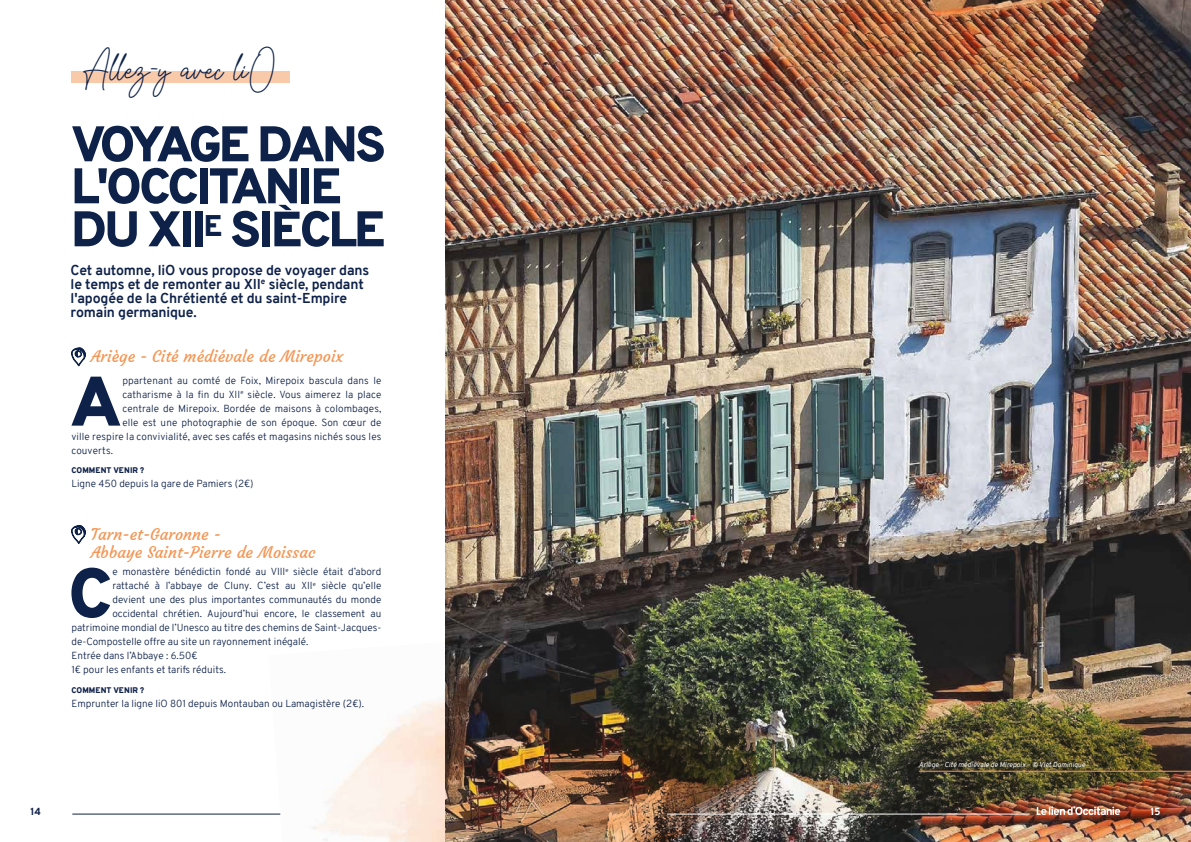
<style>
.page{position:relative;width:1191px;height:842px;background:#fff}
.page>*{position:absolute;margin:0;border:0;box-sizing:border-box;transform-origin:0 0}
.t1{font:900 70px "Overpass";color:#0e2149}
.t2{font:900 50px/42.5px "Overpass";letter-spacing:-.06em;color:#0e2149}
.t3{font:28.4px "Grayscale Signature";color:#0e2149}
.t4{font:16px/18.5px "Courgette";color:#f49655}
.t5{font:700 14px/14px "Overpass";letter-spacing:-.01em;color:#0e2149}
.t6{font:300 10px "Overpass";color:#0e2149}
.t7{font:800 10px "Overpass";color:#0e2149}
.t8{font:800 10px "Overpass";color:#fff}
.t9{font:900 8px "Overpass";letter-spacing:.01em;color:#0e2149}
.t10{font:italic 7px "Overpass";color:#fff}
.s1{font-size:49.5px}
</style>
<div class="page">
<hr style="left:72px;top:814px;width:454px;height:1px;background:#0e2149">
<img style="left:268px;top:695px;width:177px;height:147px">
<img style="left:445px;top:0;width:746px;height:842px">
<svg style="left:71px;top:347px;width:15px;height:20px"></svg>
<svg style="left:71px;top:525px;width:15px;height:19px"></svg>
<div style="left:71px;top:71px;width:218px;height:12px;background:#f9caaa"></div>
<svg style="left:913px;top:759px;width:172px;height:12px;background:#443e24"></svg>
<hr style="left:919px;top:771px;width:272px;height:1px;background:#f49655">
<svg style="left:278px;top:205px;width:14px;height:5px"></svg>
<svg style="left:1036px;top:806px;width:84px;height:9px"></svg>
<hr style="left:667px;top:814px;width:362px;height:1px;background:#fff">
<h3 class="t3" style="left:82px;top:52px;width:195px">Allez-y avec liO</h3>
<h2 class="t2" style="left:71px;top:123px;width:317px">VOYAGE DANS<br>L'OCCITANIE<br>DU XII<sup>E</sup> SI<span class="s1">E</span>CLE</h2>
<h3 class="t5" style="left:71px;top:263px;width:300px">Cet automne, liO vous propose de voyager dans le temps et de remonter au XII<sup>e</sup> siècle, pendant l'apogée de la Chrétienté et du saint-Empire romain germanique.</h3>
<h3 class="t4" style="left:91px;top:347px;width:254px">Ariège - Cité médiévale de Mirepoix</h3>
<h1 class="t1" style="left:70px;top:351px;width:53px">A</h1>
<p class="t6" style="left:122px;top:373px;width:260px">ppartenant au comté de Foix, Mirepoix bascula dans le</p>
<p class="t6" style="left:122px;top:387px;width:260px">catharisme à la fin du XII<sup>e</sup> siècle. Vous aimerez la place</p>
<p class="t6" style="left:122px;top:401px;width:260px">centrale de Mirepoix. Bordée de maisons à colombages,</p>
<p class="t6" style="left:122px;top:415px;width:260px">elle est une photographie de son époque. Son cœur de</p>
<p class="t6" style="left:71px;top:429px;width:311px">ville respire la convivialité, avec ses cafés et magasins nichés sous les</p>
<p class="t6" style="left:71px;top:443px;width:43px">couverts.</p>
<p class="t9" style="left:71px;top:465px;width:74px">COMMENT VENIR ?</p>
<p class="t6" style="left:71px;top:477px;width:184px">Ligne 450 depuis la gare de Pamiers (2€)</p>
<h3 class="t4" style="left:91px;top:525px;width:226px">Tarn-et-Garonne -<br>Abbaye Saint-Pierre de Moissac</h3>
<h1 class="t1" style="left:68px;top:543px;width:46px">C</h1>
<p class="t6" style="left:112px;top:565px;width:270px">e monastère bénédictin fondé au VIII<sup>e</sup> siècle était d’abord</p>
<p class="t6" style="left:112px;top:579px;width:270px">rattaché à l’abbaye de Cluny. C’est au XII<sup>e</sup> siècle qu’elle</p>
<p class="t6" style="left:112px;top:593px;width:270px">devient une des plus importantes communautés du monde</p>
<p class="t6" style="left:112px;top:607px;width:270px">occidental chrétien. Aujourd’hui encore, le classement au</p>
<p class="t6" style="left:71px;top:621px;width:311px">patrimoine mondial de l’Unesco au titre des chemins de Saint-Jacques-</p>
<p class="t6" style="left:71px;top:635px;width:238px">de-Compostelle offre au site un rayonnement inégalé.</p>
<p class="t6" style="left:71px;top:649px;width:128px">Entrée dans l’Abbaye : 6.50€</p>
<p class="t6" style="left:71px;top:663px;width:156px">1€ pour les enfants et tarifs réduits.</p>
<p class="t9" style="left:71px;top:684px;width:74px">COMMENT VENIR ?</p>
<p class="t6" style="left:71px;top:696px;width:294px">Emprunter la ligne liO 801 depuis Montauban ou Lamagistère (2€).</p>
<p class="t7" style="left:30px;top:804px;width:12px">14</p>
<p class="t10" style="left:919px;top:759px;width:168px">Ariège - Cité médiévale de Mirepoix – © Viet Dominique</p>
<p class="t8" style="left:1150px;top:804px;width:12px">15</p>
</div>
